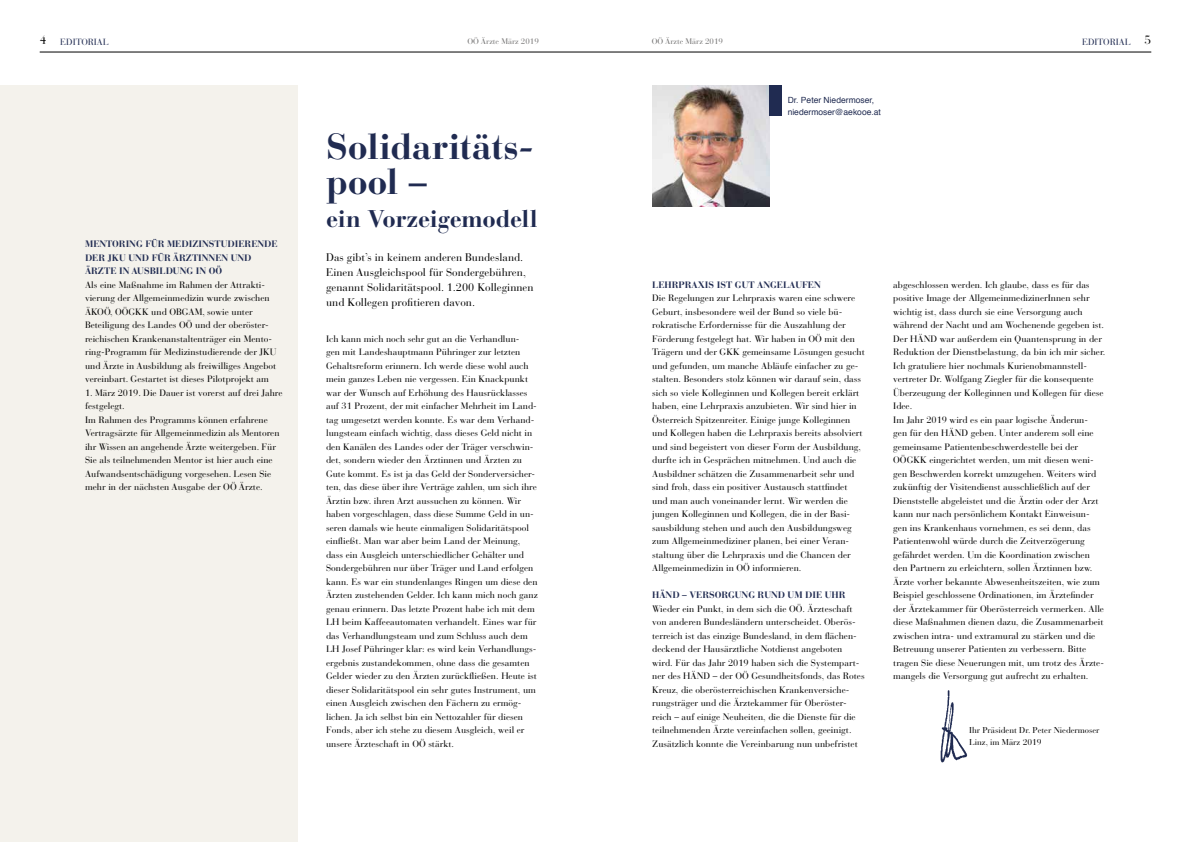
<style>
.page{position:relative;width:1191px;height:842px;background:#fff}
.page>*{position:absolute;margin:0;border:0;box-sizing:border-box;transform-origin:0 0}
.t1{font:700 36px/35px "Bauer Bodoni Std";letter-spacing:-.01em;color:#202b51}
.t2{font:700 24px "Bauer Bodoni Std";letter-spacing:-.01em;color:#202b51}
.t3{font:12px "Bauer Bodoni Std";color:#000}
.t4{font:11px/15px "Bauer Bodoni Std";color:#000}
.t5{font:9.3px/13.5px "Bauer Bodoni";color:#000}
.t6{font:9.3px/13.5px "Bauer Bodoni Std";color:#000}
.t7{font:700 9.3px/13.5px "Bauer Bodoni Std";color:#202b51}
.t8{font:700 9.3px "Bauer Bodoni";color:#202b51}
.t9{font:9px "Bauer Bodoni Std";color:#202b51}
.t10{font:8.5px/12px "Bauer Bodoni Std";color:#000}
.t11{font:8.5px/12px "Helvetica";color:#202b51}
.t12{font:8px "Bauer Bodoni Std";color:#706f6f}
</style>
<div class="page">
<hr style="left:40px;top:52px;width:1111px;height:1px;background:#000">
<div style="left:0;top:85px;width:298px;height:757px;background:#f4f2ec"></div>
<img style="left:652px;top:85px;width:118px;height:122px">
<div style="left:770px;top:85px;width:12px;height:30px;background:#202b51"></div>
<img style="left:940px;top:690px;width:28px;height:73px">
<p class="t3" style="left:40px;top:33px;width:8px">4</p>
<p class="t12" style="left:467px;top:36px;width:73px">OÖ Ärzte März 2019</p>
<p class="t12" style="left:651px;top:36px;width:73px">OÖ Ärzte März 2019</p>
<p class="t3" style="left:1144px;top:33px;width:8px">5</p>
<p class="t9" style="left:60px;top:36px;width:50px">EDITORIAL</p>
<p class="t9" style="left:1082px;top:36px;width:50px">EDITORIAL</p>
<p class="t7" style="left:85px;top:237px;width:194px">MENTORING FÜR MEDIZINSTUDIERENDE<br>DER JKU UND FÜR ÄRZTINNEN UND<br>ÄRZTE IN AUSBILDUNG IN OÖ</p>
<p class="t6" style="left:85px;top:278px;width:193px">Als eine Maßnahme im Rahmen der Attrakti&shy;vierung der Allgemeinmedizin wurde zwischen ÄKOÖ, OÖGKK und OBGAM, sowie unter Beteiligung des Landes OÖ und der oberöster&shy;reichischen Krankenanstaltenträger ein Mento&shy;ring-Programm für Medizinstudierende der JKU und Ärzte in Ausbildung als freiwilliges Angebot vereinbart. Gestartet ist dieses Pilotprojekt am</p>
<p class="t6" style="left:85px;top:386px;width:199px">1. März 2019. Die Dauer ist vorerst auf drei Jahre festgelegt.<br>Im Rahmen des Programms können erfahrene Vertragsärzte für Allgemeinmedizin als Mentoren ihr Wissen an angehende Ärzte weitergeben. Für Sie als teilnehmenden Mentor ist hier auch eine Aufwandsentschädigung vorgesehen. Lesen Sie mehr in der nächsten Ausgabe der OÖ Ärzte.</p>
<h1 class="t1" style="left:326px;top:129px;width:209px">Solidaritäts&shy;pool –</h1>
<h2 class="t2" style="left:326px;top:205px;width:213px">ein Vorzeigemodell</h2>
<p class="t4" style="left:326px;top:250px;width:209px">Das gibt’s in keinem anderen Bundesland.<br>Einen Ausgleichspool für Sondergebühren, genannt Solidaritätspool. 1.200 Kolleginnen und Kollegen profitieren davon.</p>
<p class="t5" style="left:326px;top:332px;width:213px">Ich kann mich noch sehr gut an die Verhandlun-<br>gen mit Landeshauptmann Pühringer zur letzten Gehaltsreform erinnern. Ich werde diese wohl auch mein ganzes Leben nie vergessen. Ein Knackpunkt war der Wunsch auf Erhöhung des Hausrücklasses auf 31 Prozent, der mit einfacher Mehrheit im Land&shy;tag umgesetzt werden konnte. Es war dem Verhand&shy;lungsteam einfach wichtig, dass dieses Geld nicht in den Kanälen des Landes oder der Träger verschwin&shy;det, sondern wieder den Ärztinnen und Ärzten zu Gute kommt. Es ist ja das Geld der Sonderversicher&shy;ten, das diese über ihre Verträge zahlen, um sich ihre Ärztin bzw. ihren Arzt aussuchen zu können. Wir haben vorgeschlagen, dass diese Summe Geld in un&shy;seren damals wie heute einmaligen Solidaritätspool einfließt. Man war aber beim Land der Meinung, dass ein Ausgleich unterschiedlicher Gehälter und Sondergebühren nur über Träger und Land erfolgen kann. Es war ein stundenlanges Ringen um diese den Ärzten zustehenden Gelder. Ich kann mich noch ganz genau erinnern. Das letzte Prozent habe ich mit dem LH beim Kaffeeautomaten verhandelt. Eines war für das Verhandlungsteam und zum Schluss auch dem LH Josef Pühringer klar: es wird kein Verhandlungs&shy;ergebnis zustandekommen, ohne dass die gesamten Gelder wieder zu den Ärzten zurückfließen. Heute ist dieser Solidaritätspool ein sehr gutes Instrument, um einen Ausgleich zwischen den Fächern zu ermög&shy;lichen. Ja ich selbst bin ein Nettozahler für diesen Fonds, aber ich stehe zu diesem Ausgleich, weil er unsere Ärzteschaft in OÖ stärkt.</p>
<p class="t11" style="left:787px;top:94px;width:95px">Dr. Peter Niedermoser, niedermoser@aekooe.at</p>
<p class="t8" style="left:652px;top:279px;width:170px">LEHRPRAXIS IST GUT ANGELAUFEN</p>
<p class="t5" style="left:652px;top:291px;width:214px">Die Regelungen zur Lehrpraxis waren eine schwere Geburt, insbesondere weil der Bund so viele bü&shy;rokratische Erfordernisse für die Auszahlung der Förderung festgelegt hat. Wir haben in OÖ mit den Trägern und der GKK gemeinsame Lösungen gesucht und gefunden, um manche Abläufe einfacher zu ge&shy;stalten. Besonders stolz können wir darauf sein, dass sich so viele Kolleginnen und Kollegen bereit erklärt haben, eine Lehrpraxis anzubieten. Wir sind hier in Österreich Spitzenreiter. Einige junge Kolleginnen und Kollegen haben die Lehrpraxis bereits absolviert und sind begeistert von dieser Form der Ausbildung, durfte ich in Gesprächen mitnehmen. Und auch die Ausbildner schätzen die Zusammenarbeit sehr und sind froh, dass ein positiver Austausch stattfindet und man auch voneinander lernt. Wir werden die jungen Kolleginnen und Kollegen, die in der Basi&shy;sausbildung stehen und auch den Ausbildungsweg zum Allgemeinmediziner planen, bei einer Veran&shy;staltung über die Lehrpraxis und die Chancen der Allgemeinmedizin in OÖ informieren.</p>
<p class="t8" style="left:652px;top:589px;width:195px">HÄND – VERSORGUNG RUND UM DIE UHR</p>
<p class="t5" style="left:652px;top:602px;width:214px">Wieder ein Punkt, in dem sich die OÖ. Ärzteschaft von anderen Bundesländern unterscheidet. Oberös&shy;terreich ist das einzige Bundesland, in dem flächen&shy;deckend der Hausärztliche Notdienst angeboten wird. Für das Jahr 2019 haben sich die Systempart&shy;ner des HÄND – der OÖ Gesundheitsfonds, das Rotes Kreuz, die oberösterreichischen Krankenversiche&shy;rungsträger und die Ärztekammer für Oberöster&shy;reich – auf einige Neuheiten, die die Dienste für die teilnehmenden Ärzte vereinfachen sollen, geeinigt.<br>Zusätzlich konnte die Vereinbarung nun unbefristet</p>
<p class="t5" style="left:893px;top:278px;width:214px">abgeschlossen werden. Ich glaube, dass es für das positive Image der AllgemeinmedizinerInnen sehr wichtig ist, dass durch sie eine Versorgung auch während der Nacht und am Wochenende gegeben ist.<br>Der HÄND war außerdem ein Quantensprung in der Reduktion der Dienstbelastung, da bin ich mir sicher.<br>Ich gratuliere hier nochmals Kurienobmannstell&shy;vertreter Dr. Wolfgang Ziegler für die konsequente Überzeugung der Kolleginnen und Kollegen für diese Idee.<br>Im Jahr 2019 wird es ein paar logische Änderun-<br>gen für den HÄND geben. Unter anderem soll eine gemeinsame Patientenbeschwerdestelle bei der OÖGKK eingerichtet werden, um mit diesen weni&shy;gen Beschwerden korrekt umzugehen. Weiters wird zukünftig der Visitendienst ausschließlich auf der Dienststelle abgeleistet und die Ärztin oder der Arzt kann nur nach persönlichem Kontakt Einweisun&shy;gen ins Krankenhaus vornehmen, es sei denn, das Patientenwohl würde durch die Zeitverzögerung gefährdet werden. Um die Koordination zwischen den Partnern zu erleichtern, sollen Ärztinnen bzw.<br>Ärzte vorher bekannte Abwesenheitszeiten, wie zum Beispiel geschlossene Ordinationen, im Ärztefinder der Ärztekammer für Oberösterreich vermerken. Alle diese Maßnahmen dienen dazu, die Zusammenarbeit zwischen intra- und extramural zu stärken und die Betreuung unserer Patienten zu verbessern. Bitte tragen Sie diese Neuerungen mit, um trotz des Ärzte&shy;mangels die Versorgung gut aufrecht zu erhalten.</p>
<p class="t10" style="left:969px;top:724px;width:132px">Ihr Präsident Dr. Peter Niedermoser<br>Linz, im März 2019</p>
</div>
